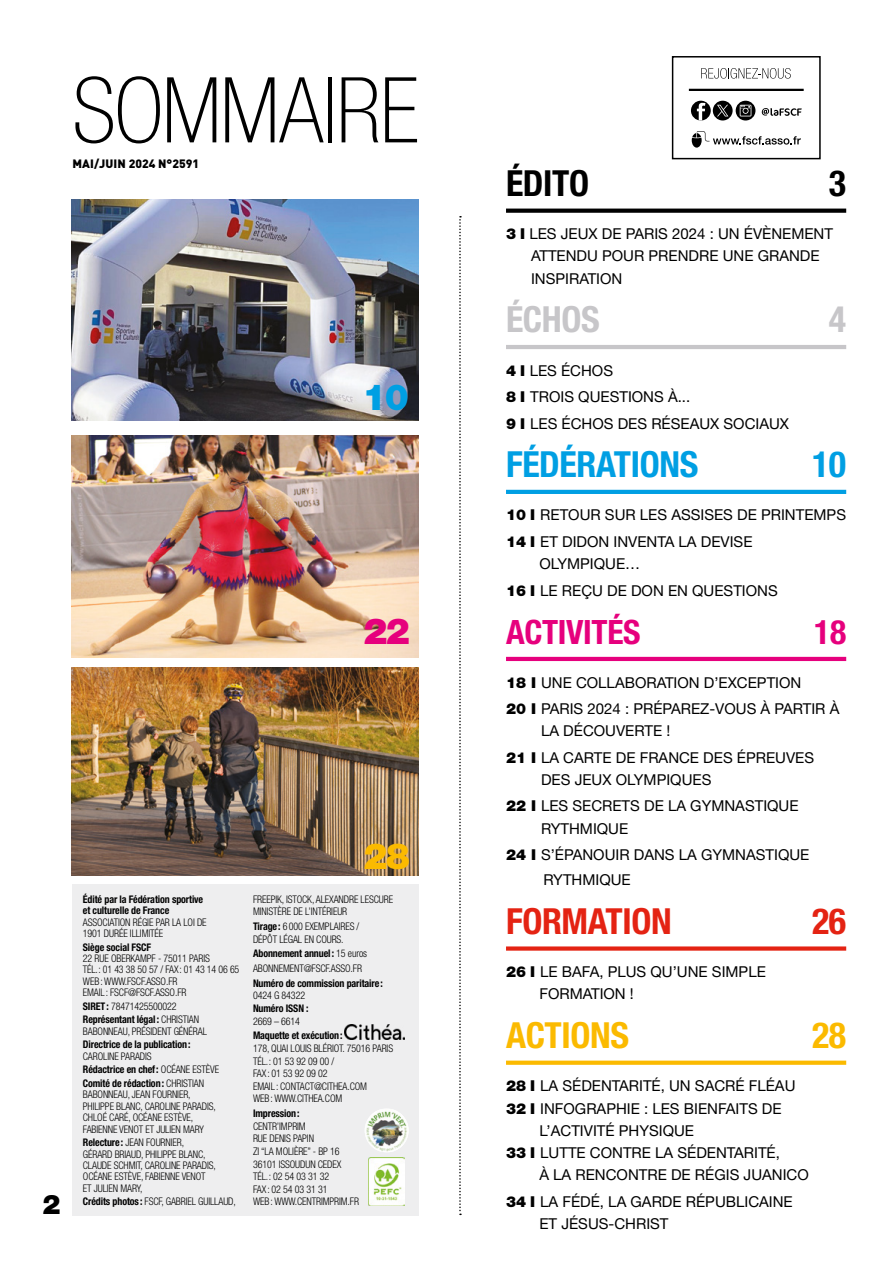
<style>
.page{position:relative;width:893px;height:1263px;background:#fff}
.page>*{position:absolute;margin:0;border:0;box-sizing:border-box;transform-origin:0 0}
.t1{font:100 condensed 91.05px "Helvetica Neue LT Std";letter-spacing:-.01em;color:#000}
.t2{font:700 condensed 36px "Helvetica Neue LT Std";letter-spacing:-.01em;color:#009fe3}
.t3{font:700 condensed 36px "Helvetica Neue LT Std";letter-spacing:-.01em;color:#e42313}
.t4{font:700 condensed 36px "Helvetica Neue LT Std";letter-spacing:-.01em;color:#fbba00}
.t5{font:700 condensed 36px "Helvetica Neue LT Std";letter-spacing:-.01em;color:#000}
.t6{font:700 condensed 36px "Helvetica Neue LT Std";letter-spacing:-.01em;color:#c7c6c9}
.t7{font:900 36px "Helvetica Neue LT Std";color:#e6007d}
.t8{font:900 36px "Helvetica Neue LT Std";color:#fbba00}
.t9{font:900 36px "Helvetica Neue LT Std";color:#009fe3}
.t10{font:700 condensed 33.6px "Helvetica Neue LT Std";letter-spacing:-.01em;color:#e6007d}
.t11{font:900 27px "Helvetica Neue LT Std";color:#000}
.t12{font:15px/26.4px "Helvetica Neue LT Std";color:#000}
.t13{font:900 12px "DIN Pro";color:#000}
.t14{font:300 condensed 10.5px/12.6px "Helvetica Neue LT Std";letter-spacing:-.01em;color:#000;scale:.95 1}
.t15{font:700 condensed 10.5px/11.4px "Helvetica Neue LT Std";letter-spacing:-.01em;color:#000;scale:.95 1}
.s1{font-weight:300}
.s2{font-weight:700}
.s3{font-weight:900}
</style>
<div class="page">
<div style="left:72px;top:884px;width:347px;height:332px;background:#eeeeef"></div>
<img style="left:345px;top:1025px;width:60px;height:14px">
<div style="left:365px;top:1108px;width:44px;height:44px;background:#fff;border-radius:50%"></div>
<img style="left:365px;top:1109px;width:42px;height:43px">
<img style="left:369px;top:1158px;width:36px;height:47px">
<svg style="left:506px;top:209px;width:340px;height:4px"></svg>
<hr style="left:506px;top:345px;width:340px;height:4px;background:#c7c6c9">
<hr style="left:506px;top:490px;width:340px;height:4px;background:#009fe3">
<hr style="left:506px;top:657px;width:340px;height:4px;background:#e6007d">
<div style="left:506px;top:946px;width:340px;height:5px;background:#e42313"></div>
<div style="left:506px;top:1060px;width:340px;height:5px;background:#fbba00"></div>
<svg style="left:459px;top:216px;width:2px;height:999px"></svg>
<div style="left:672px;top:56px;width:149px;height:103px;background:#fff;border:2px solid #000"></div>
<svg style="left:701px;top:68px;width:90px;height:11px"></svg>
<svg style="left:692px;top:131px;width:109px;height:17px"></svg>
<hr style="left:689px;top:89px;width:115px;height:2px;background:#000">
<div style="left:691px;top:101px;width:20px;height:19px;background:#000;border-radius:50%"></div>
<svg style="left:697px;top:103px;width:8px;height:17px"></svg>
<svg style="left:762px;top:108px;width:40px;height:8px"></svg>
<svg style="left:736px;top:101px;width:19px;height:20px"></svg>
<svg style="left:740px;top:105px;width:11px;height:11px"></svg>
<svg style="left:713px;top:101px;width:20px;height:19px"></svg>
<svg style="left:717px;top:105px;width:11px;height:11px"></svg>
<img style="left:71px;top:667px;width:348px;height:209px">
<img style="left:71px;top:436px;width:348px;height:221px">
<img style="left:71px;top:199px;width:348px;height:221px">
<h1 class="t1" style="left:72px;top:59px;width:348px">SOMMAIRE</h1>
<p class="t13" style="left:72px;top:155px;width:128px">MAI/JUIN 2024 N°2591</p>
<h2 class="t9" style="left:362px;top:376px;width:48px">10</h2>
<h2 class="t7" style="left:364px;top:610px;width:48px">22</h2>
<h3 class="t11" style="left:43px;top:1188px;width:20px">2</h3>
<p class="t15" style="left:83px;top:893px;width:128px">Édité par la Fédération sportive et culturelle de France</p>
<p class="t14" style="left:83px;top:916px;width:132px;line-height:11.4px">ASSOCIATION RÉGIE PAR LA LOI DE<br>1901 DURÉE ILLIMITÉE</p>
<p class="t15" style="left:83px;top:941px;width:73px">Siège social FSCF</p>
<p class="t14" style="left:83px;top:952px;width:166px;line-height:11.4px">22 RUE OBERKAMPF - 75011 PARIS<br>TÉL.: 01 43 38 50 57 / FAX: 01 43 14 06 65<br>WEB: WWW.FSCF.ASSO.FR<br>EMAIL: FSCF@FSCF.ASSO.FR</p>
<p class="t15" style="left:83px;top:999px;width:124px;line-height:13.5px">SIRET: <span class="s1">78471425500022<br></span>Représentant légal: <span class="s1">CHRISTIAN</span></p>
<p class="t14" style="left:83px;top:1025px;width:132px">BABONNEAU, PRÉSIDENT GÉNÉRAL</p>
<p class="t15" style="left:83px;top:1039px;width:115px">Directrice de la publication:</p>
<p class="t14" style="left:83px;top:1049px;width:145px;line-height:13.5px">CAROLINE PARADIS<br><span class="s2">Rédactrice en chef:</span> OCÉANE ESTÈVE<br><span class="s2">Comité de rédaction:</span> CHRISTIAN</p>
<p class="t14" style="left:83px;top:1089px;width:141px;line-height:11.4px">BABONNEAU, JEAN FOURNIER,<br>PHILIPPE BLANC, CAROLINE PARADIS,<br>CHLOÉ CARÉ, OCÉANE ESTÈVE,<br>FABIENNE VENOT ET JULIEN MARY</p>
<p class="t14" style="left:83px;top:1137px;width:142px;line-height:11.4px"><span class="s2">Relecture:</span> JEAN FOURNIER,<br>GÉRARD BRIAUD, PHILIPPE BLANC,<br>CLAUDE SCHMIT, CAROLINE PARADIS,<br>OCÉANE ESTÈVE, FABIENNE VENOT<br>ET JULIEN MARY,</p>
<p class="t14" style="left:83px;top:1195px;width:163px"><span class="s2">Crédits photos:</span> FSCF, GABRIEL GUILLAUD,</p>
<h2 class="t8" style="left:364px;top:834px;width:48px">28</h2>
<p class="t14" style="left:253px;top:892px;width:149px">FREEPIK, ISTOCK, ALEXANDRE LESCURE<br>MINISTÈRE DE L’INTÉRIEUR</p>
<p class="t14" style="left:253px;top:920px;width:114px"><span class="s2">Tirage:</span> 6000 EXEMPLAIRES /<br>DÉPÔT LÉGAL EN COURS.</p>
<p class="t14" style="left:253px;top:946px;width:122px;line-height:14.7px"><span class="s2">Abonnement annuel:</span> 15 euros<br>ABONNEMENT@FSCF.ASSO.FR</p>
<p class="t15" style="left:253px;top:977px;width:138px">Numéro de commission paritaire:</p>
<p class="t14" style="left:253px;top:989px;width:56px">0424 G 84322</p>
<p class="t15" style="left:253px;top:1002px;width:60px">Numéro ISSN :</p>
<p class="t14" style="left:253px;top:1014px;width:51px">2669 – 6614</p>
<p class="t15" style="left:253px;top:1030px;width:96px">Maquette et exécution:</p>
<p class="t14" style="left:253px;top:1042px;width:149px">178, QUAI LOUIS BLÉRIOT. 75016 PARIS<br>TÉL.: 01 53 92 09 00 /<br>FAX: 01 53 92 09 02<br>EMAIL: CONTACT@CITHEA.COM<br>WEB: WWW.CITHEA.COM</p>
<p class="t15" style="left:253px;top:1107px;width:51px">Impression:</p>
<p class="t14" style="left:253px;top:1120px;width:113px">CENTR’IMPRIM<br>RUE DENIS PAPIN<br>ZI “LA MOLIÈRE” - BP 16<br>36101 ISSOUDUN CEDEX<br>TÉL.: 02 54 03 31 32<br>FAX: 02 54 03 31 31<br>WEB: WWW.CENTRIMPRIM.FR</p>
<h2 class="t5" style="left:506px;top:161px;width:85px">ÉDITO</h2>
<h2 class="t5" style="left:829px;top:161px;width:19px">3</h2>
<h3 class="t12" style="left:531px;top:223px;width:303px;line-height:22.2px;text-indent:-25px"><span class="s3">3 I</span> LES JEUX DE PARIS 2024 : UN ÉVÈNEMENT<br>ATTENDU POUR PRENDRE UNE GRANDE<br>INSPIRATION</h3>
<h2 class="t6" style="left:506px;top:298px;width:95px">ÉCHOS</h2>
<h2 class="t6" style="left:829px;top:298px;width:19px">4</h2>
<h3 class="t12" style="left:506px;top:357px;width:285px"><span class="s3">4 I</span> LES ÉCHOS<br><span class="s3">8 I</span> TROIS QUESTIONS À...<br><span class="s3">9 I</span> LES ÉCHOS DES RÉSEAUX SOCIAUX</h3>
<h2 class="t2" style="left:506px;top:442px;width:194px">FÉDÉRATIONS</h2>
<h2 class="t2" style="left:812px;top:442px;width:36px">10</h2>
<h3 class="t12" style="left:506px;top:502px;width:342px"><span class="s3">10 I</span> RETOUR SUR LES ASSISES DE PRINTEMPS<br><span class="s3">14 I</span> ET DIDON INVENTA LA DEVISE</h3>
<h3 class="t12" style="left:506px;top:550px;width:273px;text-indent:33px">OLYMPIQUE…<br><span class="s3">16 I</span> LE REÇU DE DON EN QUESTIONS</h3>
<h3 class="t10" style="left:506px;top:612px;width:136px">ACTIVITÉS</h3>
<h3 class="t10" style="left:814px;top:612px;width:33px">18</h3>
<h3 class="t12" style="left:506px;top:669px;width:335px"><span class="s3">18 I</span> UNE COLLABORATION D’EXCEPTION<br><span class="s3">20 I</span> PARIS 2024 : PRÉPAREZ-VOUS À PARTIR À</h3>
<h3 class="t12" style="left:506px;top:717px;width:310px;text-indent:35px">LA DÉCOUVERTE !<br><span class="s3">21 I</span> LA CARTE DE FRANCE DES ÉPREUVES</h3>
<h3 class="t12" style="left:506px;top:766px;width:294px;text-indent:35px">DES JEUX OLYMPIQUES<br><span class="s3">22 I</span> LES SECRETS DE LA GYMNASTIQUE</h3>
<h3 class="t12" style="left:541px;top:815px;width:89px">RYTHMIQUE</h3>
<h3 class="t12" style="left:506px;top:841px;width:305px"><span class="s3">24 I</span> S’ÉPANOUIR DANS LA GYMNASTIQUE</h3>
<h3 class="t12" style="left:544px;top:866px;width:89px">RYTHMIQUE</h3>
<h2 class="t3" style="left:506px;top:899px;width:167px">FORMATION</h2>
<h2 class="t3" style="left:812px;top:899px;width:36px">26</h2>
<h3 class="t12" style="left:539px;top:960px;width:228px;line-height:22.2px;text-indent:-33px"><span class="s3">26 I</span> LE BAFA, PLUS QU’UNE SIMPLE<br>FORMATION !</h3>
<h2 class="t4" style="left:506px;top:1013px;width:125px">ACTIONS</h2>
<h2 class="t4" style="left:812px;top:1013px;width:36px">28</h2>
<h3 class="t12" style="left:506px;top:1072px;width:291px"><span class="s3">28 I</span> LA SÉDENTARITÉ, UN SACRÉ FLÉAU</h3>
<h3 class="t12" style="left:506px;top:1095px;width:277px"><span class="s3">32 I</span> INFOGRAPHIE : LES BIENFAITS DE</h3>
<h3 class="t12" style="left:539px;top:1117px;width:156px">L’ACTIVITÉ PHYSIQUE</h3>
<h3 class="t12" style="left:506px;top:1139px;width:275px"><span class="s3">33 I</span> LUTTE CONTRE LA SÉDENTARITÉ,</h3>
<h3 class="t12" style="left:539px;top:1161px;width:271px">À LA RENCONTRE DE RÉGIS JUANICO</h3>
<h3 class="t12" style="left:539px;top:1190px;width:255px;line-height:22.2px;text-indent:-33px"><span class="s3">34 I</span> LA FÉDÉ, LA GARDE RÉPUBLICAINE<br>ET JÉSUS-CHRIST</h3>
</div>
